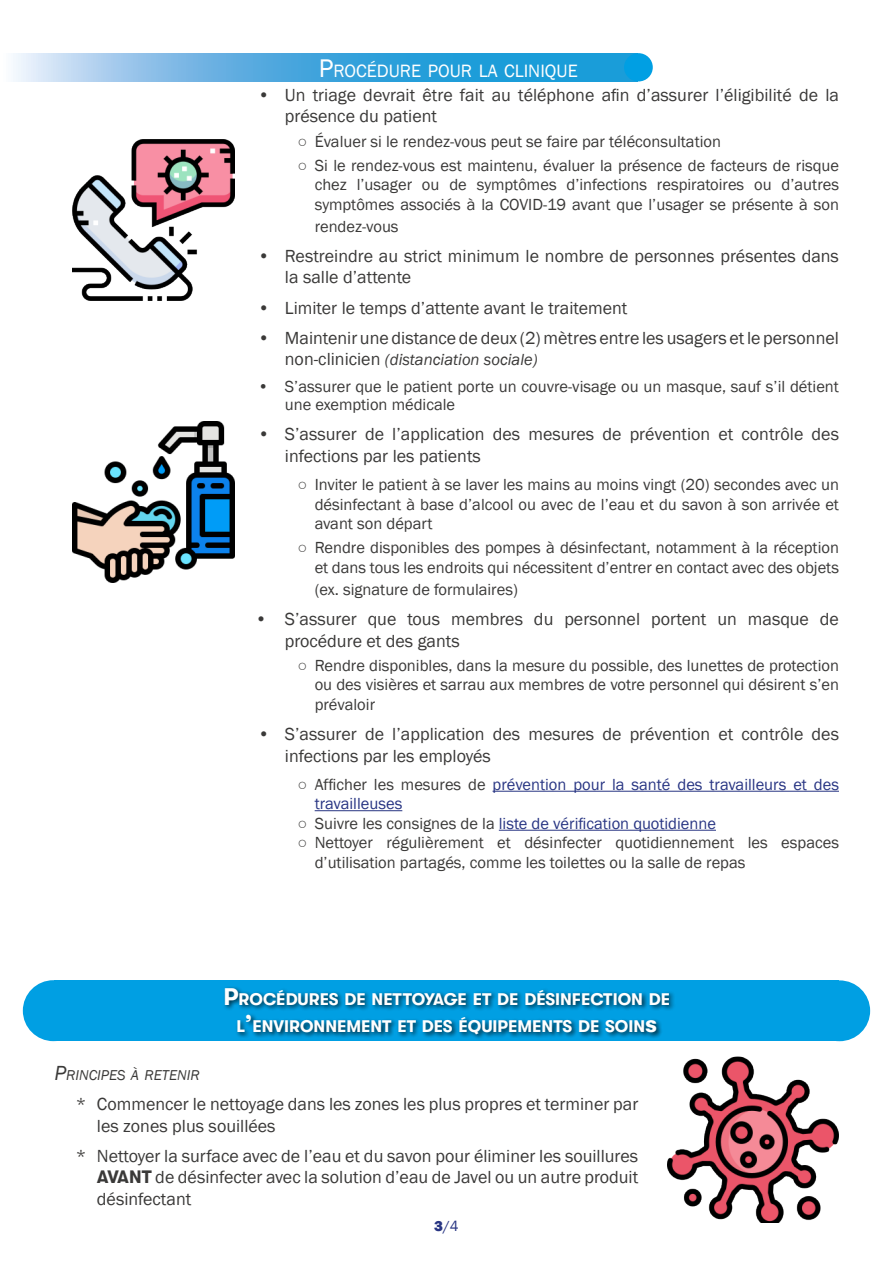
<style>
.page{position:relative;width:893px;height:1263px;background:#fff}
.page>*{position:absolute;margin:0;border:0;box-sizing:border-box;transform-origin:0 0}
.t1{font:18.3px "Franklin Gothic";color:#fff}
.t2{font:18px/21.6px "Franklin Gothic";color:#3a3938}
.t3{font:700 16.8px/27px "GT Walsheim";color:#fff;text-align:center}
.t4{font:16.5px/19.8px "Franklin Gothic";color:#3a3938;text-align:justify}
.t5{font:16.5px/19.5px "Franklin Gothic";color:#283583}
.t6{font:italic 16.5px "Franklin Gothic";color:#3a3938}
.t7{font:15px "Franklin Gothic";color:#283583}
.t8{font:italic 14.7px "Franklin Gothic";color:#3a3938}
.s1{font-size:26.25px}
.s2{font-style:normal;font-size:18px}
.s3{color:#3a3938}
.s4{font-size:24px}
.s5{font-size:21px}
.s6{font-family:"GT Walsheim";font-weight:700}
.s7{font-weight:800}
</style>
<div class="page">
<hr style="left:492px;top:791px;width:347px;height:1px;background:#283583">
<hr style="left:315px;top:810px;width:87px;height:1px;background:#283583">
<hr style="left:499px;top:830px;width:217px;height:1px;background:#283583">
<svg style="left:13px;top:53px;width:622px;height:28px;background:#56afe1"></svg>
<div style="left:624px;top:53px;width:29px;height:28px;background:#009fe3;border-radius:50%"></div>
<div style="left:809px;top:980px;width:61px;height:61px;background:#009fe3;border-radius:50%"></div>
<div style="left:23px;top:980px;width:61px;height:61px;background:#009fe3;border-radius:50%"></div>
<div style="left:54px;top:980px;width:785px;height:61px;background:#009fe3"></div>
<div style="left:223px;top:986px;width:453px;height:54px;background:#000;opacity:.75"></div>
<img style="left:73px;top:421px;width:161px;height:162px">
<img style="left:668px;top:1056px;width:171px;height:167px">
<img style="left:73px;top:139px;width:161px;height:162px">
<p class="t1" style="left:319px;top:59px;width:260px"><span class="s1">P</span>ROCÉDURE POUR LA CLINIQUE</p>
<p class="t2" style="left:285px;top:84px;width:556px;text-indent:-27px">• Un triage devrait être fait au téléphone afin d’assurer l’éligibilité de la présence du patient</p>
<p class="t4" style="left:298px;top:131px;width:425px">○ Évaluer si le rendez-vous peut se faire par téléconsultation</p>
<p class="t4" style="left:315px;top:156px;width:526px;text-indent:-17px">○ Si le rendez-vous est maintenu, évaluer la présence de facteurs de risque chez l’usager ou de symptômes d’infections respiratoires ou d’autres symptômes associés à la COVID-19 avant que l’usager se présente à son</p>
<p class="t4" style="left:315px;top:217px;width:85px">rendez-vous</p>
<p class="t2" style="left:285px;top:245px;width:556px;text-indent:-27px">• Restreindre au strict minimum le nombre de personnes présentes dans la salle d’attente</p>
<p class="t2" style="left:258px;top:297px;width:371px">• Limiter le temps d’attente avant le traitement</p>
<p class="t2" style="left:258px;top:327px;width:583px">• Maintenir une distance de deux (2) mètres entre les usagers et le personnel</p>
<p class="t6" style="left:285px;top:349px;width:254px"><span class="s2">non-clinicien</span> (distanciation sociale)</p>
<p class="t4" style="left:285px;top:378px;width:556px;line-height:18px;text-indent:-27px">• S’assurer que le patient porte un couvre-visage ou un masque, sauf s’il détient une exemption médicale</p>
<p class="t2" style="left:285px;top:423px;width:556px;text-indent:-27px">• S’assurer de l’application des mesures de prévention et contrôle des infections par les patients</p>
<p class="t4" style="left:315px;top:475px;width:526px;text-indent:-17px">○ Inviter le patient à se laver les mains au moins vingt (20) secondes avec un désinfectant à base d’alcool ou avec de l’eau et du savon à son arrivée et avant son départ</p>
<p class="t4" style="left:298px;top:538px;width:543px;text-align:right">○ Rendre disponibles des pompes à désinfectant, notamment à la réception et dans tous les endroits qui nécessitent d’entrer en contact avec des objets</p>
<p class="t4" style="left:315px;top:580px;width:205px">(ex. signature de formulaires)</p>
<p class="t2" style="left:285px;top:609px;width:556px;text-indent:-30px">• S’assurer que tous membres du personnel portent un masque de procédure et des gants</p>
<p class="t4" style="left:315px;top:656px;width:526px;text-indent:-17px">○ Rendre disponibles, dans la mesure du possible, des lunettes de protection ou des visières et sarrau aux membres de votre personnel qui désirent s’en prévaloir</p>
<p class="t2" style="left:285px;top:724px;width:556px;text-indent:-27px">• S’assurer de l’application des mesures de prévention et contrôle des infections par les employés</p>
<p class="t5" style="left:315px;top:775px;width:526px;text-indent:-17px"><span class="s3">○ Afficher les mesures de</span> prévention pour la santé des travailleurs et des travailleuses</p>
<p class="t5" style="left:298px;top:814px;width:420px"><span class="s3">○ Suivre les consignes de la</span> liste de vérification quotidienne</p>
<p class="t4" style="left:315px;top:833px;width:526px;text-indent:-17px">○ Nettoyer régulièrement et désinfecter quotidiennement les espaces d’utilisation partagés, comme les toilettes ou la salle de repas</p>
<p class="t3" style="left:224px;top:986px;width:448px"><span class="s4">P</span>ROCÉDURES DE NETTOYAGE ET DE DÉSINFECTION DE<br>L<span class="s4">’</span>ENVIRONNEMENT ET DES ÉQUIPEMENTS DE SOIN<span class="s4">s</span></p>
<p class="t8" style="left:54px;top:1066px;width:147px"><span class="s5">P</span>RINCIPES À RETENIR</p>
<p class="t2" style="left:97px;top:1094px;width:543px;text-indent:-21px">* Commencer le nettoyage dans les zones les plus propres et terminer par les zones plus souillées</p>
<p class="t2" style="left:97px;top:1145px;width:543px;text-align:justify;text-indent:-21px">* Nettoyer la surface avec de l’eau et du savon pour éliminer les souillures <span class="s6">AVANT</span> de désinfecter avec la solution d’eau de Javel ou un autre produit désinfectant</p>
<p class="t7" style="left:434px;top:1217px;width:26px"><span class="s7">3</span>/4</p>
</div>
